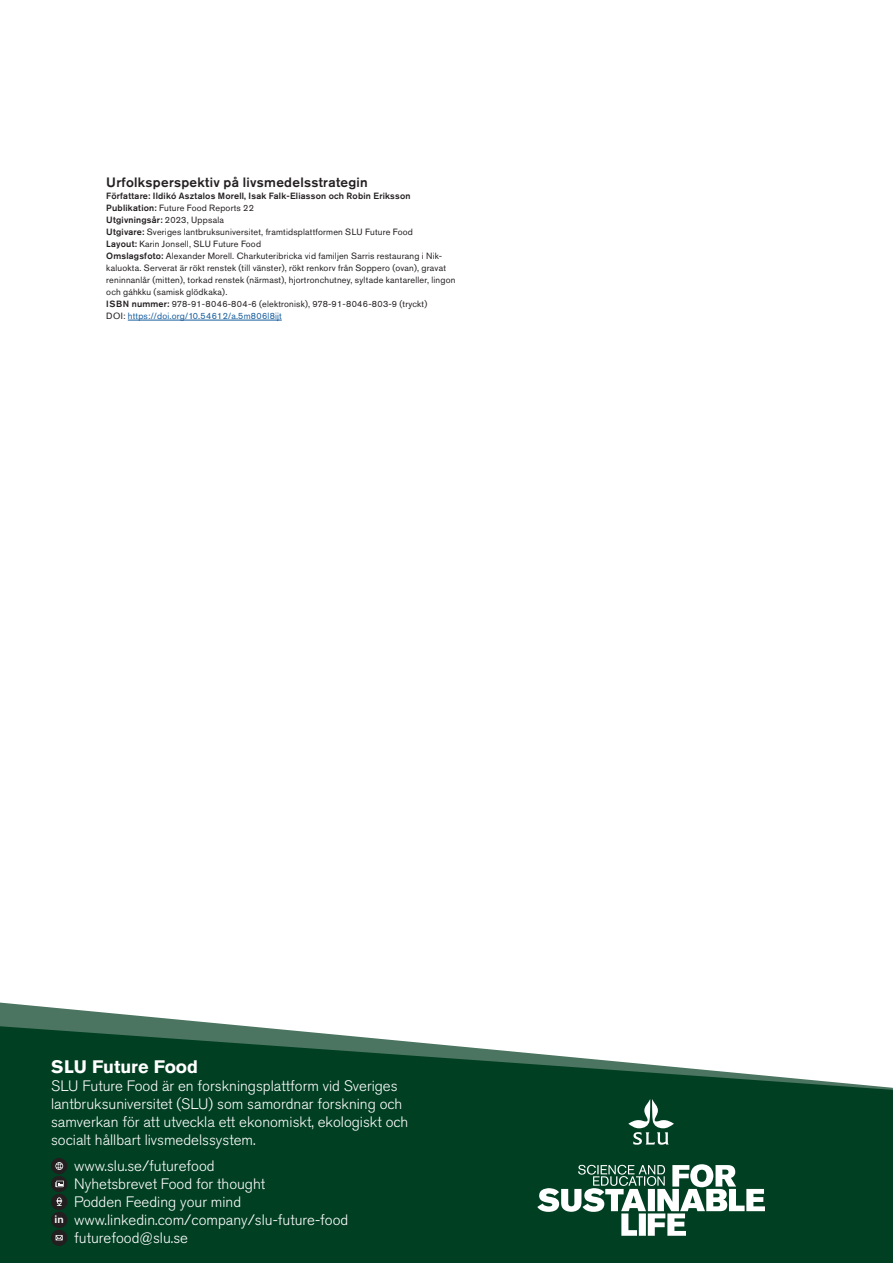
<style>
.page{position:relative;width:893px;height:1263px;background:#fff}
.page>*{position:absolute;margin:0;border:0;box-sizing:border-box;transform-origin:0 0}
.t1{font:700 18px "Akzidenz Grotesk Std";color:#fff}
.t2{font:300 15px/18px "Akzidenz Grotesk Std";color:#fff}
.P-BaksideAdress{font:500 13.5px "Akzidenz Grotesk Std";letter-spacing:.025em;color:#231f20}
.t3{font:600 11.55px "Gill Sans";color:#fff}
.P-BaksideAdress-2{font:9px/12px "Akzidenz Grotesk Std";letter-spacing:.02em;color:#231f20}
.P-BaksideAdress-3{font:500 9px "Akzidenz Grotesk Std";letter-spacing:.025em;color:#231f20}
.P-BaksideAdress-4{font:9px "Akzidenz Grotesk Std";letter-spacing:.02em;color:#175d9e}
.s1{font-weight:500}
.s2{font-weight:400}
.s3{color:#231f20}
</style>
<div class="page">
<svg style="left:0;top:1002px;width:245px;height:24px"></svg>
<svg style="left:0;top:1026px;width:893px;height:237px;background:#1e553b"></svg>
<hr style="left:128px;top:320px;width:154px;height:1px;background:#175d9e">
<div style="left:51px;top:1158px;width:16px;height:16px;background:#231f20;border-radius:50%"></div>
<svg style="left:55px;top:1162px;width:8px;height:8px"></svg>
<div style="left:51px;top:1176px;width:16px;height:16px;background:#231f20;border-radius:50%"></div>
<svg style="left:55px;top:1181px;width:9px;height:6px"></svg>
<div style="left:51px;top:1194px;width:16px;height:16px;background:#231f20;border-radius:50%"></div>
<svg style="left:56px;top:1197px;width:6px;height:9px"></svg>
<div style="left:51px;top:1212px;width:16px;height:16px;background:#231f20;border-radius:50%"></div>
<div style="left:51px;top:1229px;width:16px;height:17px;background:#231f20;border-radius:50%"></div>
<svg style="left:56px;top:1235px;width:7px;height:5px"></svg>
<svg style="left:537px;top:1164px;width:228px;height:72px"></svg>
<svg style="left:628px;top:1099px;width:46px;height:46px"></svg>
<p class="P-BaksideAdress" style="left:106px;top:174px;width:263px">Urfolksperspektiv på livsmedelsstrategin</p>
<p class="P-BaksideAdress-3" style="left:106px;top:190px;width:306px">Författare: Ildikó Asztalos Morell, Isak Falk-Eliasson och Robin Eriksson</p>
<p class="P-BaksideAdress-2" style="left:106px;top:202px;width:149px"><span class="s1">Publikation:</span> Future Food Reports 22</p>
<p class="P-BaksideAdress-3" style="left:106px;top:214px;width:119px">Utgivningsår: <span class="s2">2023, Uppsala</span></p>
<p class="P-BaksideAdress-2" style="left:106px;top:226px;width:308px"><span class="s1">Utgivare:</span> Sveriges lantbruksuniversitet, framtidsplattformen SLU Future Food</p>
<p class="P-BaksideAdress-2" style="left:106px;top:238px;width:156px"><span class="s1">Layout:</span> Karin Jonsell, SLU Future Food</p>
<p class="P-BaksideAdress-2" style="left:106px;top:250px;width:351px"><span class="s1">Omslagsfoto:</span> Alexander Morell. Charkuteribricka vid familjen Sarris restaurang i Nik&shy;kaluokta. Serverat är rökt renstek (till vänster), rökt renkorv från Soppero (ovan), gravat reninnanlår (mitten), torkad renstek (närmast), hjortronchutney, syltade kantareller, lingon och gáhkku (samisk glödkaka).</p>
<p class="P-BaksideAdress-2" style="left:106px;top:298px;width:322px"><span class="s1">ISBN nummer:</span> 978-91-8046-804-6 (elektronisk), 978-91-8046-803-9 (tryckt)</p>
<p class="P-BaksideAdress-4" style="left:106px;top:311px;width:177px"><span class="s3">DOI:</span> https://doi.org/10.54612/a.5m806l8ijt</p>
<p class="t1" style="left:51px;top:1056px;width:149px">SLU Future Food</p>
<p class="t2" style="left:51px;top:1077px;width:359px">SLU Future Food är en forskningsplattform vid Sveriges lantbruksuniversitet (SLU) som samordnar forskning och samverkan för att utveckla ett ekonomiskt, ekologiskt och socialt hållbart livsmedelssystem.</p>
<p class="t2" style="left:74px;top:1157px;width:193px">www.slu.se/futurefood<br>Nyhetsbrevet Food for thought</p>
<p class="t2" style="left:74px;top:1193px;width:168px">Podden Feeding your mind</p>
<p class="t2" style="left:74px;top:1211px;width:276px">www.linkedin.com/company/slu-future-food</p>
<p class="t2" style="left:74px;top:1229px;width:115px">futurefood@slu.se</p>
<p class="t3" style="left:55px;top:1212px;width:11px">in</p>
</div>
